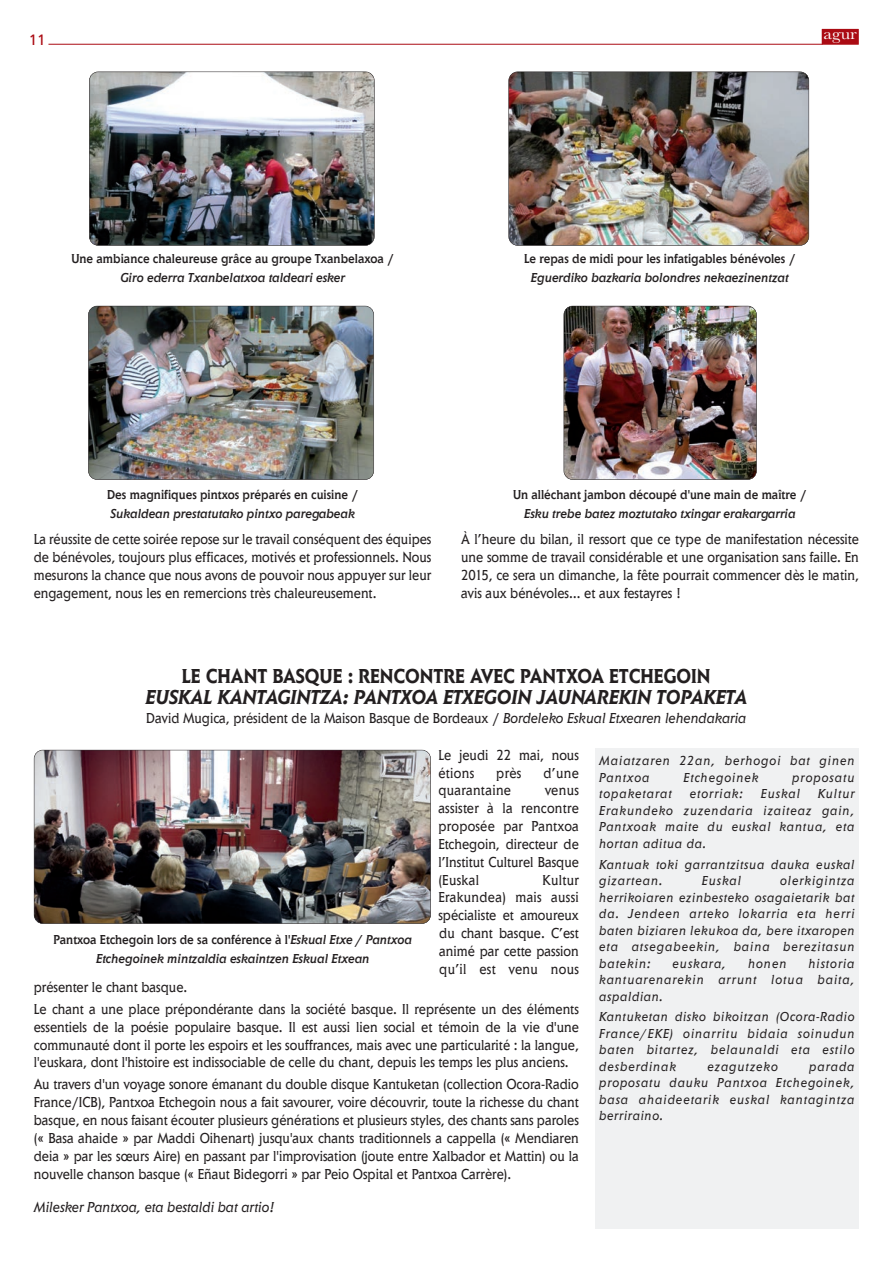
<style>
.page{position:relative;width:893px;height:1263px;background:#fff}
.page>*{position:absolute;margin:0;border:0;box-sizing:border-box;transform-origin:0 0}
.t1{font:italic 700 21px "Elan";color:#231f20;scale:.88 1}
.t2{font:700 21px "Elan";color:#231f20;scale:.88 1}
.t3{font:16.5px "Baskerville";color:#fff;scale:1.11 1}
.t4{font:15px/17.9px "Elan";color:#231f20;text-align:justify;scale:.88 1}
.t5{font:italic 15px "Elan";color:#231f20;scale:.88 1}
.t6{font:15px "Elan";letter-spacing:.02em;color:#231f20;scale:.88 1}
.t7{font:15px "Frutiger";color:#ab0b13}
.t8{font:italic 13.5px/16.5px "Elan";letter-spacing:.08em;color:#231f20;text-align:justify;scale:.88 1}
.t9{font:italic 500 13.5px/18.9px "Elan";color:#231f20;text-align:center;scale:.88 1}
.t10{font:500 13.5px "Elan";color:#231f20;scale:.88 1}
.t11{font:italic 13.5px/16.5px "Elan";letter-spacing:.055em;color:#231f20;scale:.88 1}
.s1{font-style:italic}
.s2{font-style:normal}
</style>
<div class="page">
<hr style="left:48px;top:44px;width:774px;height:1px;background:#ab0b13">
<div style="left:822px;top:29px;width:37px;height:16px;background:#ab0b13"></div>
<div style="left:595px;top:748px;width:264px;height:481px;background:#f0f1f2"></div>
<img style="left:89px;top:72px;width:285px;height:173px;border-radius:9px">
<div style="left:89px;top:72px;width:285px;height:174px;border:1px solid #231f20;border-radius:9px"></div>
<img style="left:88px;top:306px;width:286px;height:174px;border-radius:9px">
<div style="left:88px;top:306px;width:286px;height:174px;border:1px solid #231f20;border-radius:9px"></div>
<img style="left:34px;top:750px;width:397px;height:174px;border-radius:9px">
<div style="left:34px;top:750px;width:397px;height:174px;border:1px solid #231f20;border-radius:9px"></div>
<img style="left:509px;top:72px;width:300px;height:173px;border-radius:9px">
<div style="left:508px;top:72px;width:301px;height:174px;border:1px solid #231f20;border-radius:9px"></div>
<img style="left:564px;top:306px;width:192px;height:174px;border-radius:9px">
<div style="left:563px;top:306px;width:194px;height:174px;border:1px solid #231f20;border-radius:9px"></div>
<p class="t7" style="left:29px;top:34px;width:18px">11</p>
<p class="t3" style="left:823px;top:24px;width:32px">agur</p>
<p class="t10" style="left:71px;top:254px;width:368px">Une ambiance chaleureuse grâce au groupe Txanbelaxoa /</p>
<p class="t9" style="left:120px;top:269px;width:257px">Giro ederra Txanbelatxoa taldeari esker</p>
<p class="t10" style="left:107px;top:490px;width:287px">Des magnifiques pintxos préparés en cuisine /</p>
<p class="t9" style="left:111px;top:505px;width:279px">Sukaldean prestatutako pintxo paregabeak</p>
<p class="t10" style="left:524px;top:254px;width:310px">Le repas de midi pour les infatigables bénévoles /</p>
<p class="t9" style="left:531px;top:269px;width:294px">Eguerdiko bazkaria bolondres nekaezinentzat</p>
<p class="t10" style="left:513px;top:490px;width:335px">Un alléchant jambon découpé d'une main de maître /</p>
<p class="t9" style="left:524px;top:505px;width:310px">Esku trebe batez moztutako txingar erakargarria</p>
<p class="t4" style="left:34px;top:532px;width:453px">La réussite de cette soirée repose sur le travail conséquent des équipes de bénévoles, toujours plus efficaces, motivés et professionnels. Nous mesurons la chance que nous avons de pouvoir nous appuyer sur leur engagement, nous les en remercions très chaleureusement.</p>
<p class="t4" style="left:461px;top:532px;width:453px">À l’heure du bilan, il ressort que ce type de manifestation nécessite une somme de travail considérable et une organisation sans faille. En 2015, ce sera un dimanche, la fête pourrait commencer dès le matin, avis aux bénévoles… et aux festayres !</p>
<h1 class="t2" style="left:182px;top:669px;width:602px">LE CHANT BASQUE : RENCONTRE AVEC PANTXOA ETCHEGOIN</h1>
<h1 class="t1" style="left:146px;top:690px;width:685px">EUSKAL KANTAGINTZA: PANTXOA ETXEGOIN JAUNAREKIN TOPAKETA</h1>
<p class="t4" style="left:146px;top:710px;width:683px">David Mugica, président de la Maison Basque de Bordeaux / <span class="s1">Bordeleko Eskual Etxearen lehendakaria</span></p>
<p class="t8" style="left:599px;top:754px;width:292px">Maiatzaren 22an, berhogoi bat ginen<br>Pantxoa</p>
<p class="t4" style="left:438px;top:747px;width:161px">Le jeudi 22 mai, nous étions</p>
<p class="t4" style="left:496px;top:765px;width:30px">près</p>
<p class="t4" style="left:543px;top:765px;width:42px">d’une</p>
<p class="t6" style="left:438px;top:785px;width:84px">quarantaine</p>
<p class="t8" style="left:683px;top:771px;width:87px">Etchegoinek</p>
<p class="t8" style="left:792px;top:771px;width:72px">proposatu</p>
<p class="t4" style="left:438px;top:783px;width:161px;text-indent:106px">venus assister à la rencontre proposée par Pantxoa Etchegoin, directeur de l’Institut Culturel Basque (Euskal</p>
<p class="t8" style="left:599px;top:787px;width:292px;text-indent:219px">Kultur Erakundeko zuzendaria izaiteaz gain, Pantxoak maite du euskal kantua, eta hortan aditua da.</p>
<p class="t11" style="left:599px;top:857px;width:292px">Kantuak toki garrantzitsua dauka euskal gizartean.</p>
<p class="t8" style="left:599px;top:787px;width:84px">topaketarat</p>
<p class="t8" style="left:690px;top:787px;width:62px">etorriak:</p>
<p class="t8" style="left:761px;top:787px;width:46px">Euskal</p>
<p class="t4" style="left:438px;top:872px;width:161px;text-indent:104px">Kultur Erakundea) mais aussi spécialiste et amoureux du chant basque. C’est animé par cette passion qu’il est venu nous</p>
<p class="t4" style="left:34px;top:977px;width:621px;line-height:22px">présenter le chant basque.<br>Le chant a une place prépondérante dans la société basque. Il représente un des éléments</p>
<p class="t4" style="left:34px;top:1019px;width:621px">essentiels de la poésie populaire basque. Il est aussi lien social et témoin de la vie d'une communauté dont il porte les espoirs et les souffrances, mais avec une particularité : la langue, l'euskara, dont l'histoire est indissociable de celle du chant, depuis les temps les plus anciens.</p>
<p class="t4" style="left:34px;top:1077px;width:621px">Au travers d'un voyage sonore émanant du double disque Kantuketan (collection Ocora-Radio France/ICB), Pantxoa Etchegoin nous a fait savourer, voire découvrir, toute la richesse du chant basque, en nous faisant écouter plusieurs générations et plusieurs styles, des chants sans paroles (« Basa ahaide » par Maddi Oihenart) jusqu'aux chants traditionnels a cappella (« Mendiaren deia » par les sœurs Aire) en passant par l'improvisation (joute entre Xalbador et Mattin) ou la nouvelle chanson basque (« Eñaut Bidegorri » par Peio Ospital et Pantxoa Carrère).</p>
<p class="t5" style="left:34px;top:1201px;width:275px">Milesker Pantxoa, eta bestaldi bat artio!</p>
<p class="t8" style="left:599px;top:874px;width:292px;text-indent:181px">olerkigintza herrikoiaren ezinbesteko osagaietarik bat da. Jendeen arteko lokarria eta herri baten biziaren lekukoa da, bere itxaropen eta atsegabeekin, baina berezitasun batekin:</p>
<p class="t8" style="left:702px;top:874px;width:46px">Euskal</p>
<p class="t9" style="left:53px;top:931px;width:409px"><span class="s2">Pantxoa Etchegoin lors de sa conférence à l'</span>Eskual Etxe / Pantxoa<br>Etchegoinek mintzaldia eskaintzen Eskual Etxean</p>
<p class="t8" style="left:599px;top:956px;width:292px;text-indent:209px">historia kantuarenarekin arrunt lotua baita, aspaldian.</p>
<p class="t8" style="left:599px;top:1010px;width:292px">Kantuketan disko bikoitzan (Ocora-Radio France/EKE) oinarritu bidaia soinudun baten bitartez, belaunaldi eta estilo desberdinak</p>
<p class="t8" style="left:672px;top:956px;width:62px">euskara,</p>
<p class="t8" style="left:748px;top:956px;width:45px">honen</p>
<p class="t8" style="left:599px;top:1059px;width:292px;text-indent:210px">parada proposatu dauku Pantxoa Etchegoinek, basa ahaideetarik euskal kantagintza berriraino.</p>
<p class="t8" style="left:707px;top:1059px;width:81px">ezagutzeko</p>
</div>
